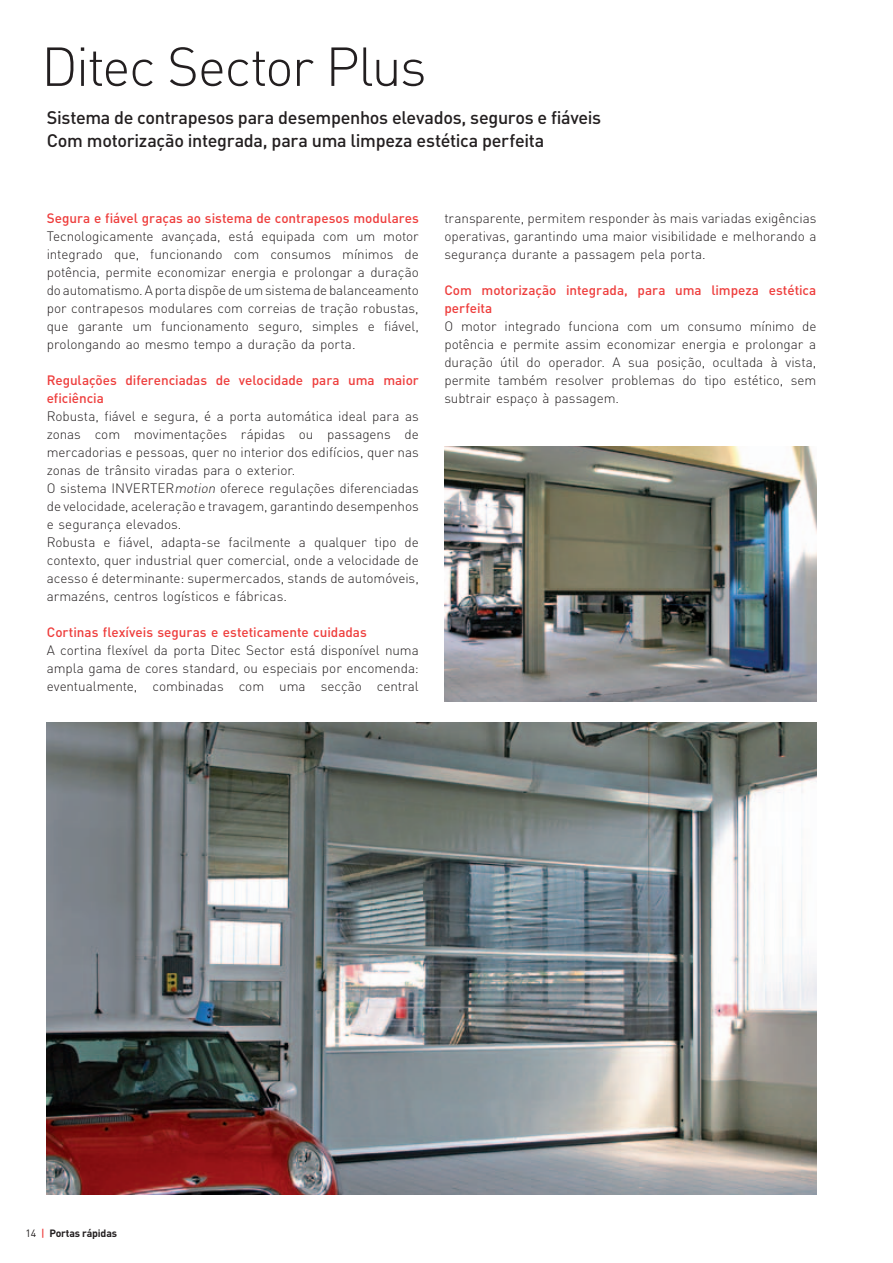
<style>
.page{position:relative;width:893px;height:1263px;background:#fff}
.page>*{position:absolute;margin:0;border:0;box-sizing:border-box;transform-origin:0 0}
.t1{font:300 54px "DIN Pro";letter-spacing:-.035em;color:#231f20}
.t2{font:500 18px/22.5px "DIN Pro";letter-spacing:-.015em;color:#231f20}
.t3{font:300 13.5px/18px "DIN Pro";letter-spacing:-.005em;color:#231f20;text-align:justify}
.t4{font:500 13.5px/18px "DIN Pro";letter-spacing:-.005em;color:#ee3d3c}
.t5{font:700 10.5px "DIN Pro";letter-spacing:-.015em;color:#231f20}
.s1{font-style:italic}
.s2{font-weight:400}
.s3{font-weight:500;color:#ee3d3c}
</style>
<div class="page">
<img style="left:47px;top:723px;width:769px;height:472px">
<img style="left:444px;top:446px;width:372px;height:256px">
<h1 class="t1" style="left:41px;top:30px;width:387px">Ditec Sector Plus</h1>
<h2 class="t2" style="left:47px;top:106px;width:556px">Sistema de contrapesos para desempenhos elevados, seguros e fiáveis<br>Com motorização integrada, para uma limpeza estética perfeita</h2>
<p class="t4" style="left:47px;top:208px;width:374px">Segura e fiável graças ao sistema de contrapesos modulares</p>
<p class="t3" style="left:47px;top:226px;width:374px">Tecnologicamente avançada, está equipada com um motor integrado que, funcionando com consumos mínimos de potência, permite economizar energia e prolongar a duração do automatismo. A porta dispõe de um sistema de balanceamento por contrapesos modulares com correias de tração robustas, que garante um funcionamento seguro, simples e fiável, prolongando ao mesmo tempo a duração da porta.</p>
<p class="t4" style="left:47px;top:370px;width:374px">Regulações diferenciadas de velocidade para uma maior eficiência</p>
<p class="t3" style="left:47px;top:406px;width:374px;text-align:left">Robusta, fiável e segura, é a porta automática ideal para as zonas com movimentações rápidas ou passagens de mercadorias e pessoas, quer no interior dos edifícios, quer nas zonas de trânsito viradas para o exterior.<br>O sistema INVERTER<span class="s1">motion</span> oferece regulações diferenciadas de velocidade, aceleração e travagem, garantindo desempenhos e segurança elevados.<br>Robusta e fiável, adapta-se facilmente a qualquer tipo de contexto, quer industrial quer comercial, onde a velocidade de acesso é determinante: supermercados, stands de automóveis, armazéns, centros logísticos e fábricas.</p>
<p class="t4" style="left:47px;top:622px;width:322px">Cortinas flexíveis seguras e esteticamente cuidadas</p>
<p class="t3" style="left:47px;top:640px;width:374px">A cortina flexível da porta Ditec Sector está disponível numa ampla gama de cores standard, ou especiais por encomenda: eventualmente, combinadas com uma secção central</p>
<p class="t3" style="left:444px;top:208px;width:374px">transparente, permitem responder às mais variadas exigências operativas, garantindo uma maior visibilidade e melhorando a segurança durante a passagem pela porta.</p>
<p class="t4" style="left:444px;top:280px;width:374px">Com motorização integrada, para uma limpeza estética perfeita</p>
<p class="t3" style="left:444px;top:316px;width:374px">O motor integrado funciona com um consumo mínimo de potência e permite assim economizar energia e prolongar a duração útil do operador. A sua posição, ocultada à vista, permite também resolver problemas do tipo estético, sem subtrair espaço à passagem.</p>
<p class="t5" style="left:26px;top:1226px;width:93px"><span class="s2">14</span> <span class="s3">|</span> Portas rápidas</p>
</div>
